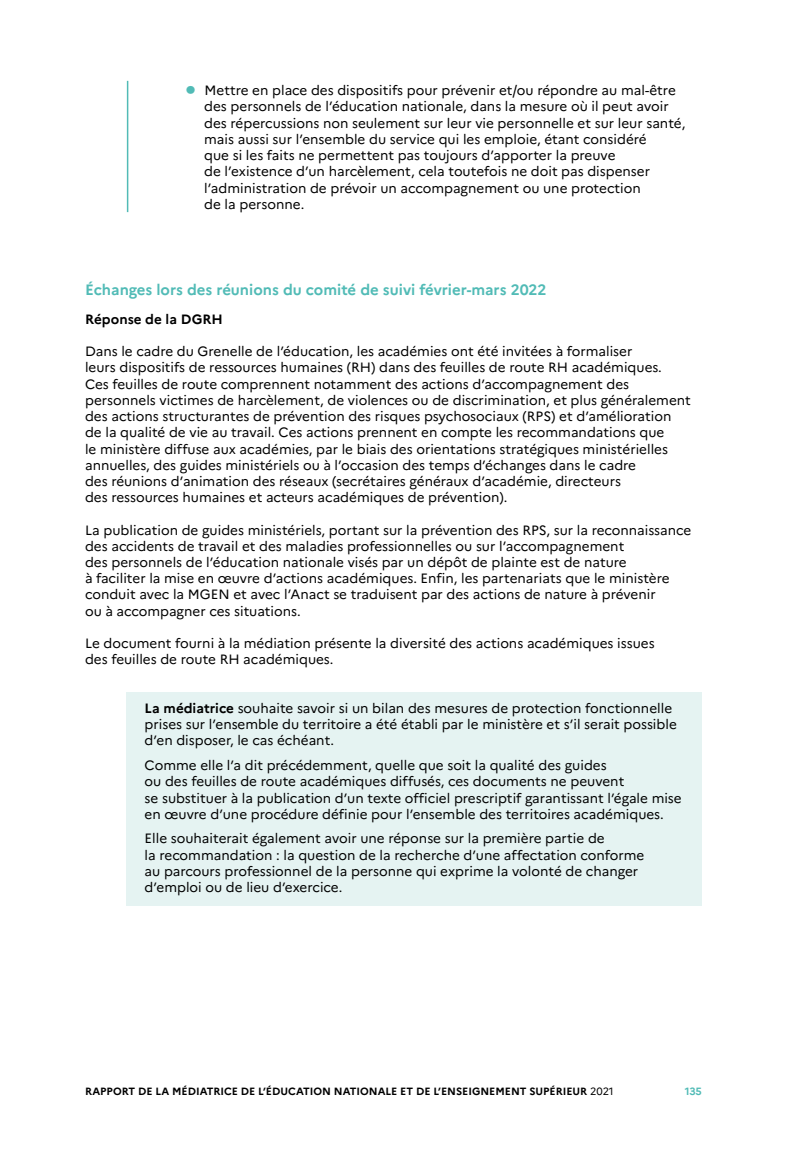
<style>
.page{position:relative;width:787px;height:1149px;background:#fff}
.page>*{position:absolute;margin:0;border:0;box-sizing:border-box;transform-origin:0 0}
.t1{font:700 15px "Marianne";color:#51bbb6}
.t2{font:13.5px/16.2px "Marianne";color:#000}
.t3{font:700 13.5px "Marianne";color:#000}
.t4{font:700 10.5px "Marianne";color:#000}
.t5{font:700 10.5px "Marianne";color:#51bbb6}
.s1{font-size:31.5px;color:#51bbb6}
.s2{font-weight:700}
.s3{font-weight:400}
</style>
<div class="page">
<hr style="left:127px;top:81px;width:1px;height:131px;background:#51bbb6">
<div style="left:127px;top:691px;width:575px;height:70px;background:#e5f3f2"></div>
<div style="left:127px;top:748px;width:575px;height:86px;background:#e5f3f2"></div>
<div style="left:127px;top:822px;width:575px;height:83px;background:#e5f3f2"></div>
<p class="t2" style="left:204px;top:82px;width:482px;text-indent:-19px"><span class="s1">•</span> Mettre en place des dispositifs pour prévenir et/ou répondre au mal‑être des personnels de l’éducation nationale, dans la mesure où il peut avoir des répercussions non seulement sur leur vie personnelle et sur leur santé, mais aussi sur l’ensemble du service qui les emploie, étant considéré<br>que si les faits ne permettent pas toujours d’apporter la preuve<br>de l’existence d’un harcèlement, cela toutefois ne doit pas dispenser l’administration de prévoir un accompagnement ou une protection<br>de la personne.</p>
<p class="t1" style="left:85px;top:280px;width:463px">Échanges lors des réunions du comité de suivi février-mars 2022</p>
<p class="t3" style="left:85px;top:311px;width:139px">Réponse de la DGRH</p>
<p class="t2" style="left:85px;top:343px;width:607px">Dans le cadre du Grenelle de l’éducation, les académies ont été invitées à formaliser<br>leurs dispositifs de ressources humaines (RH) dans des feuilles de route RH académiques.<br>Ces feuilles de route comprennent notamment des actions d’accompagnement des personnels victimes de harcèlement, de violences ou de discrimination, et plus généralement des actions structurantes de prévention des risques psychosociaux (RPS) et d’amélioration de la qualité de vie au travail. Ces actions prennent en compte les recommandations que<br>le ministère diffuse aux académies, par le biais des orientations stratégiques ministérielles annuelles, des guides ministériels ou à l’occasion des temps d’échanges dans le cadre<br>des réunions d’animation des réseaux (secrétaires généraux d’académie, directeurs<br>des ressources humaines et acteurs académiques de prévention).</p>
<p class="t2" style="left:85px;top:521px;width:608px">La publication de guides ministériels, portant sur la prévention des RPS, sur la reconnaissance des accidents de travail et des maladies professionnelles ou sur l’accompagnement<br>des personnels de l’éducation nationale visés par un dépôt de plainte est de nature<br>à faciliter la mise en œuvre d’actions académiques. Enfin, les partenariats que le ministère conduit avec la MGEN et avec l’Anact se traduisent par des actions de nature à prévenir<br>ou à accompagner ces situations.</p>
<p class="t2" style="left:85px;top:635px;width:571px">Le document fourni à la médiation présente la diversité des actions académiques issues des feuilles de route RH académiques.</p>
<p class="t2" style="left:145px;top:699px;width:534px"><span class="s2">La médiatrice</span> souhaite savoir si un bilan des mesures de protection fonctionnelle prises sur l’ensemble du territoire a été établi par le ministère et s’il serait possible d’en disposer, le cas échéant.</p>
<p class="t2" style="left:145px;top:757px;width:538px">Comme elle l’a dit précédemment, quelle que soit la qualité des guides<br>ou des feuilles de route académiques diffusés, ces documents ne peuvent<br>se substituer à la publication d’un texte officiel prescriptif garantissant l’égale mise en œuvre d’une procédure définie pour l’ensemble des territoires académiques.</p>
<p class="t2" style="left:145px;top:830px;width:501px">Elle souhaiterait également avoir une réponse sur la première partie de<br>la recommandation : la question de la recherche d’une affectation conforme au parcours professionnel de la personne qui exprime la volonté de changer d’emploi ou de lieu d’exercice.</p>
<p class="t4" style="left:85px;top:1084px;width:530px">RAPPORT DE LA MÉDIATRICE DE L’ÉDUCATION NATIONALE ET DE L’ENSEIGNEMENT SUPÉRIEUR <span class="s3">2021</span></p>
<p class="t5" style="left:684px;top:1084px;width:19px">135</p>
</div>
